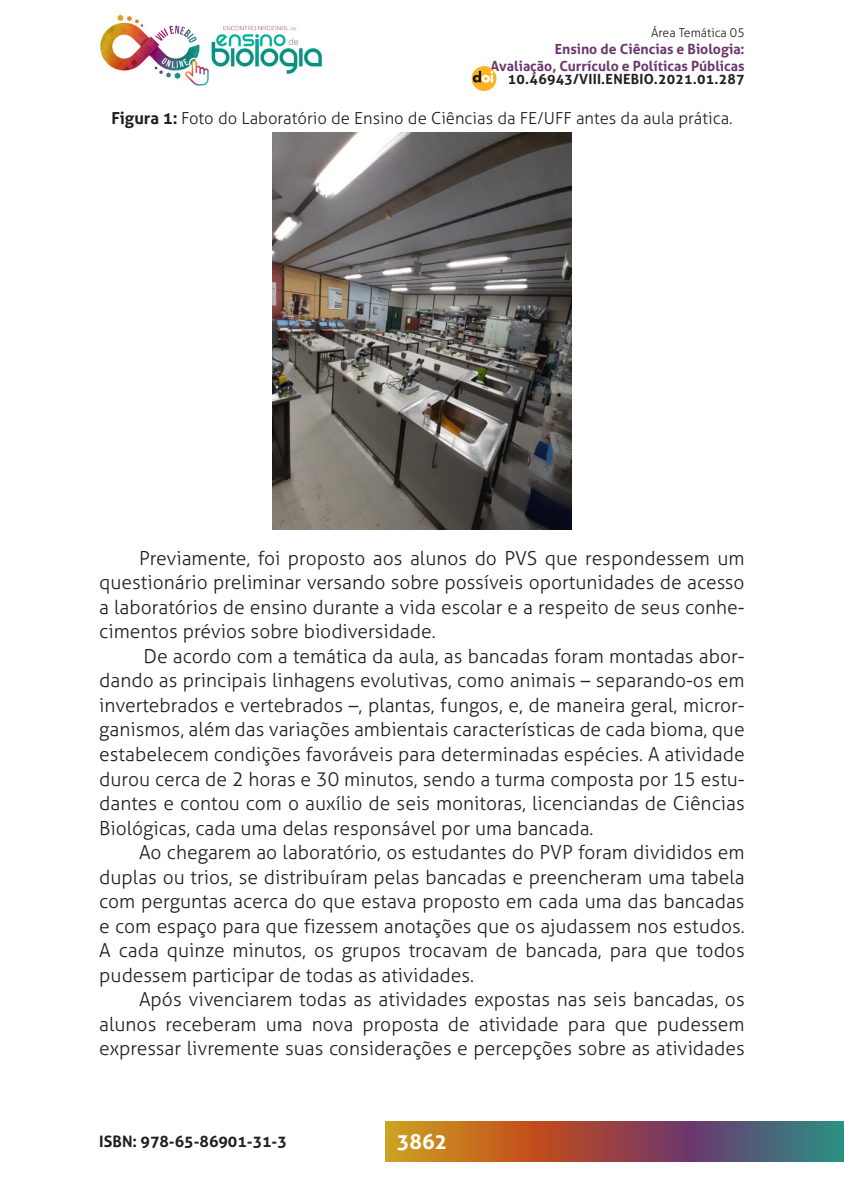
<style>
.page{position:relative;width:844px;height:1191px;background:#fff}
.page>*{position:absolute;margin:0;border:0;box-sizing:border-box;transform-origin:0 0}
.t1{font:700 21px "Aller";color:#fff}
._2_CORPO{font:300 19.25px/24.5px "Aller";color:#231f20;text-align:justify}
._7_LEGENDAS{font:300 16.62px "Aller";color:#231f20}
.t2{font:700 15.75px "Aller";color:#231f20}
.t3{font:700 14px/16.8px "Aller";color:#6c376e;text-align:right}
.t4{font:700 14px "Aller";letter-spacing:.02em;color:#231f20}
.t5{font:300 12.25px "Aller";color:#231f20}
.s1{font-weight:700}
</style>
<div class="page">
<img style="left:100px;top:14px;width:109px;height:72px">
<img style="left:211px;top:25px;width:111px;height:49px">
<svg style="left:385px;top:1121px;width:458px;height:40px"></svg>
<div style="left:471px;top:66px;width:25px;height:25px;background:#fbb323;border-radius:50%"></div>
<svg style="left:472px;top:71px;width:21px;height:12px"></svg>
<img style="left:272px;top:133px;width:299px;height:397px">
<p class="t5" style="left:651px;top:26px;width:95px">Área Temática 05</p>
<p class="t3" style="left:490px;top:41px;width:255px">Ensino de Ciências e Biologia:<br>Avaliação, Currículo e Políticas Públicas</p>
<p class="t4" style="left:508px;top:70px;width:238px">10.46943/VIII.ENEBIO.2021.01.287</p>
<p class="_7_LEGENDAS" style="left:111px;top:108px;width:622px"><span class="s1">Figura 1:</span> Foto do Laboratório de Ensino de Ciências da FE/UFF antes da aula prática.</p>
<p class="_2_CORPO" style="left:99px;top:546px;width:646px;text-indent:40px">Previamente, foi proposto aos alunos do PVS que respondessem um questionário preliminar versando sobre possíveis oportunidades de acesso a laboratórios de ensino durante a vida escolar e a respeito de seus conhe&shy;cimentos prévios sobre biodiversidade.</p>
<p class="_2_CORPO" style="left:99px;top:644px;width:646px;text-indent:44px">De acordo com a temática da aula, as bancadas foram montadas abor&shy;dando as principais linhagens evolutivas, como animais – separando-os em invertebrados e vertebrados –, plantas, fungos, e, de maneira geral, micror&shy;ganismos, além das variações ambientais características de cada bioma, que estabelecem condições favoráveis para determinadas espécies. A atividade durou cerca de 2 horas e 30 minutos, sendo a turma composta por 15 estu&shy;dantes e contou com o auxílio de seis monitoras, licenciandas de Ciências Biológicas, cada uma delas responsável por uma bancada.</p>
<p class="_2_CORPO" style="left:99px;top:840px;width:646px;text-indent:40px">Ao chegarem ao laboratório, os estudantes do PVP foram divididos em duplas ou trios, se distribuíram pelas bancadas e preencheram uma tabela com perguntas acerca do que estava proposto em cada uma das bancadas e com espaço para que fizessem anotações que os ajudassem nos estudos.<br>A cada quinze minutos, os grupos trocavam de bancada, para que todos pudessem participar de todas as atividades.</p>
<p class="_2_CORPO" style="left:99px;top:987px;width:646px;text-indent:40px">Após vivenciarem todas as atividades expostas nas seis bancadas, os alunos receberam uma nova proposta de atividade para que pudessem expressar livremente suas considerações e percepções sobre as atividades</p>
<p class="t2" style="left:99px;top:1131px;width:189px">ISBN: 978-65-86901-31-3</p>
<p class="t1" style="left:396px;top:1128px;width:52px">3862</p>
</div>
